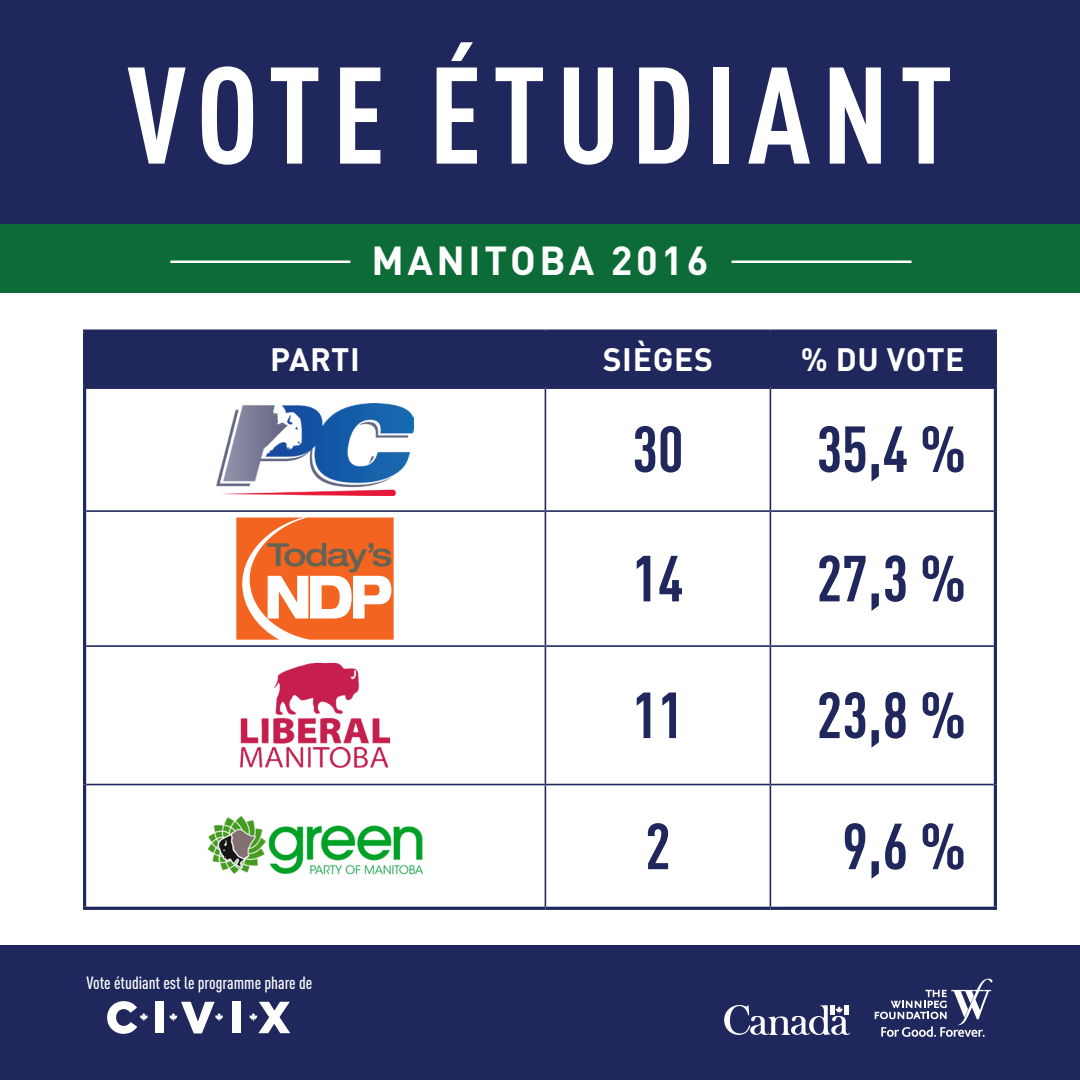
<style>
.page{position:relative;width:1080px;height:1080px;background:#fff}
.page>*{position:absolute;margin:0;border:0;box-sizing:border-box;transform-origin:0 0}
.t1{font:700 condensed 135px "DIN Pro";letter-spacing:.08em;color:#fff}
.t2{font:700 condensed 64px "DIN Pro";color:#1f275d}
.t3{font:700 40px "DIN Pro";letter-spacing:.09em;color:#fff}
.t4{font:700 32px "DIN Pro";letter-spacing:.02em;color:#fff}
.t5{font:500 condensed 17.5px "DIN Pro";color:#fff}
</style>
<div class="page">
<div style="left:0;top:0;width:1080px;height:283px;background:#1f275d"></div>
<div style="left:0;top:225px;width:1080px;height:68px;background:#0d6b37"></div>
<hr style="left:170px;top:261px;width:180px;height:2px;background:#fff">
<hr style="left:732px;top:261px;width:180px;height:2px;background:#fff">
<div style="left:86px;top:333px;width:908px;height:53px;background:#1f275d"></div>
<svg style="left:86px;top:389px;width:908px;height:518px"></svg>
<hr style="left:545px;top:333px;width:1px;height:53px;background:#1f275d">
<hr style="left:770px;top:333px;width:1px;height:53px;background:#1f275d">
<hr style="left:545px;top:389px;width:1px;height:121px;background:#1f275d">
<hr style="left:770px;top:389px;width:1px;height:121px;background:#1f275d">
<hr style="left:86px;top:510px;width:459px;height:2px;background:#1f275d">
<hr style="left:545px;top:510px;width:225px;height:2px;background:#1f275d">
<hr style="left:545px;top:512px;width:1px;height:133px;background:#1f275d">
<hr style="left:770px;top:510px;width:224px;height:2px;background:#1f275d">
<hr style="left:770px;top:512px;width:1px;height:133px;background:#1f275d">
<hr style="left:86px;top:645px;width:459px;height:2px;background:#1f275d">
<hr style="left:545px;top:645px;width:225px;height:2px;background:#1f275d">
<hr style="left:545px;top:647px;width:1px;height:137px;background:#1f275d">
<hr style="left:770px;top:645px;width:224px;height:2px;background:#1f275d">
<hr style="left:770px;top:647px;width:1px;height:137px;background:#1f275d">
<hr style="left:86px;top:784px;width:459px;height:1px;background:#1f275d">
<hr style="left:545px;top:784px;width:225px;height:1px;background:#1f275d">
<hr style="left:545px;top:785px;width:1px;height:122px;background:#1f275d">
<hr style="left:770px;top:784px;width:224px;height:1px;background:#1f275d">
<hr style="left:770px;top:785px;width:1px;height:122px;background:#1f275d">
<hr style="left:545px;top:386px;width:225px;height:3px;background:#1f275d">
<hr style="left:770px;top:386px;width:227px;height:3px;background:#1f275d">
<hr style="left:83px;top:330px;width:462px;height:3px;background:#1f275d">
<hr style="left:83px;top:333px;width:3px;height:53px;background:#1f275d">
<hr style="left:545px;top:330px;width:225px;height:3px;background:#1f275d">
<hr style="left:770px;top:330px;width:227px;height:3px;background:#1f275d">
<hr style="left:994px;top:333px;width:3px;height:53px;background:#1f275d">
<hr style="left:83px;top:389px;width:3px;height:122px;background:#1f275d">
<hr style="left:994px;top:389px;width:3px;height:122px;background:#1f275d">
<hr style="left:83px;top:511px;width:3px;height:135px;background:#1f275d">
<hr style="left:994px;top:511px;width:3px;height:135px;background:#1f275d">
<hr style="left:83px;top:646px;width:3px;height:139px;background:#1f275d">
<hr style="left:994px;top:646px;width:3px;height:139px;background:#1f275d">
<hr style="left:83px;top:785px;width:3px;height:122px;background:#1f275d">
<hr style="left:994px;top:785px;width:3px;height:122px;background:#1f275d">
<hr style="left:83px;top:907px;width:462px;height:3px;background:#1f275d">
<hr style="left:545px;top:907px;width:225px;height:3px;background:#1f275d">
<hr style="left:770px;top:907px;width:227px;height:3px;background:#1f275d">
<hr style="left:83px;top:386px;width:462px;height:3px;background:#1f275d">
<img style="left:217px;top:403px;width:196px;height:92px">
<svg style="left:236px;top:518px;width:158px;height:122px"></svg>
<img style="left:221px;top:652px;width:188px;height:126px">
<img style="left:190px;top:810px;width:250px;height:72px">
<div style="left:0;top:945px;width:1080px;height:135px;background:#1f275d"></div>
<div style="left:155px;top:1002px;width:9px;height:31px;background:#fff"></div>
<div style="left:232px;top:1002px;width:9px;height:31px;background:#fff"></div>
<svg style="left:169px;top:1002px;width:54px;height:31px"></svg>
<svg style="left:249px;top:1002px;width:41px;height:31px"></svg>
<svg style="left:107px;top:1001px;width:41px;height:33px"></svg>
<svg style="left:724px;top:1005px;width:126px;height:30px"></svg>
<svg style="left:875px;top:979px;width:117px;height:58px"></svg>
<p class="t1" style="left:127px;top:14px;width:827px">VOTE ÉTUDIANT</p>
<p class="t3" style="left:371px;top:227px;width:339px">MANITOBA 2016</p>
<p class="t4" style="left:270px;top:332px;width:91px">PARTI</p>
<p class="t4" style="left:603px;top:332px;width:112px">SIÈGES</p>
<p class="t4" style="left:801px;top:332px;width:165px">% DU VOTE</p>
<p class="t2" style="left:632px;top:401px;width:53px">30</p>
<p class="t2" style="left:817px;top:401px;width:151px">35,4 %</p>
<p class="t2" style="left:632px;top:530px;width:53px">14</p>
<p class="t2" style="left:817px;top:530px;width:151px">27,3 %</p>
<p class="t2" style="left:632px;top:667px;width:53px">11</p>
<p class="t2" style="left:817px;top:667px;width:151px">23,8 %</p>
<p class="t5" style="left:86px;top:969px;width:227px">Vote étudiant est le programme phare de</p>
<p class="t2" style="left:645px;top:798px;width:27px">2</p>
<p class="t2" style="left:842px;top:798px;width:126px">9,6 %</p>
</div>
